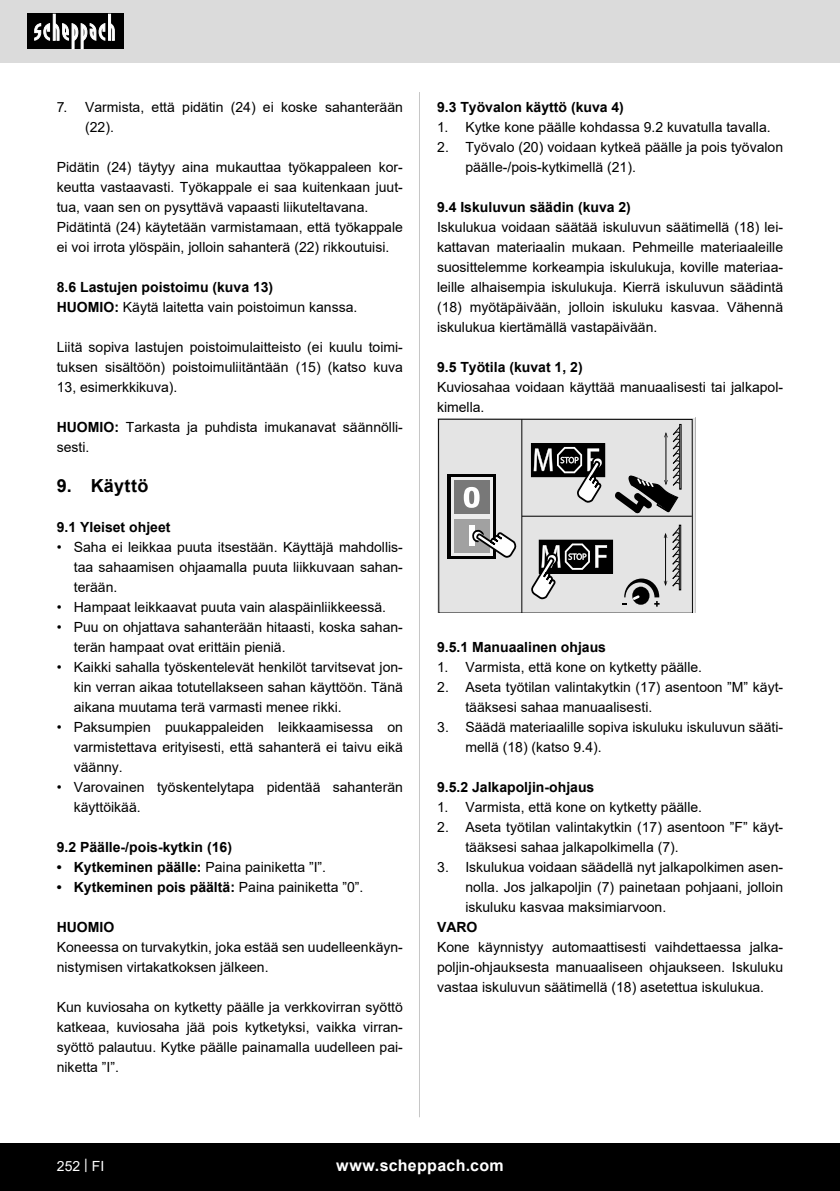
<style>
.page{position:relative;width:840px;height:1191px;background:#fff}
.page>*{position:absolute;margin:0;border:0;box-sizing:border-box;transform-origin:0 0}
.t1{font:700 18px "Arial";letter-spacing:.01em;color:#000}
.t2{font:700 16px "Arial";letter-spacing:.02em;color:#fff}
.t3{font:14px/20px "Arial";color:#000}
.t4{font:700 14px "Arial";color:#000}
.t5{font:14px "Arial";color:#fff}
.s1{font-weight:700}
.s2{font-weight:400}
</style>
<div class="page">
<div style="left:0;top:0;width:839px;height:63px;background:#dbdbdb"></div>
<div style="left:0;top:1143px;width:839px;height:48px;background:#000"></div>
<div style="left:27px;top:14px;width:96px;height:35px;background:#000"></div>
<svg style="left:34px;top:14px;width:81px;height:35px"></svg>
<hr style="left:419px;top:92px;width:1px;height:1025px;background:#c7c7c7">
<svg style="left:438px;top:419px;width:254px;height:193px"></svg>
<hr style="left:521px;top:516px;width:170px;height:1px;background:#000">
<svg style="left:437px;top:426px;width:243px;height:186px"></svg>
<hr style="left:521px;top:419px;width:1px;height:193px;background:#000">
<p class="t3" style="left:85px;top:97px;width:319px;text-indent:-28px">7. Varmista, että pidätin (24) ei koske sahanterään (22).</p>
<p class="t3" style="left:57px;top:157px;width:347px;text-align:justify">Pidätin (24) täytyy aina mukauttaa työkappaleen kor&shy;keutta vastaavasti. Työkappale ei saa kuitenkaan juut&shy;tua, vaan sen on pysyttävä vapaasti liikuteltavana.</p>
<p class="t3" style="left:57px;top:217px;width:347px">Pidätintä (24) käytetään varmistamaan, että työkappale ei voi irrota ylöspäin, jolloin sahanterä (22) rikkoutuisi.</p>
<p class="t4" style="left:57px;top:277px;width:218px">8.6 Lastujen poistoimu (kuva 13)</p>
<p class="t3" style="left:57px;top:297px;width:302px"><span class="s1">HUOMIO:</span> Käytä laitetta vain poistoimun kanssa.</p>
<p class="t3" style="left:57px;top:337px;width:347px;text-align:justify">Liitä sopiva lastujen poistoimulaitteisto (ei kuulu toimi&shy;tuksen sisältöön) poistoimuliitäntään (15) (katso kuva 13, esimerkkikuva).</p>
<p class="t3" style="left:57px;top:417px;width:347px"><span class="s1">HUOMIO:</span> Tarkasta ja puhdista imukanavat säännölli&shy;sesti.</p>
<p class="t1" style="left:57px;top:473px;width:93px">9. Käyttö</p>
<p class="t4" style="left:57px;top:517px;width:115px">9.1 Yleiset ohjeet</p>
<p class="t3" style="left:74px;top:537px;width:330px;text-align:justify;text-indent:-17px">• Saha ei leikkaa puuta itsestään. Käyttäjä mahdollis&shy;taa sahaamisen ohjaamalla puuta liikkuvaan sahan&shy;terään.</p>
<p class="t3" style="left:57px;top:597px;width:331px">• Hampaat leikkaavat puuta vain alaspäinliikkeessä.</p>
<p class="t3" style="left:74px;top:617px;width:330px;text-indent:-17px">• Puu on ohjattava sahanterään hitaasti, koska sahan&shy;terän hampaat ovat erittäin pieniä.</p>
<p class="t3" style="left:74px;top:657px;width:330px;text-align:justify;text-indent:-17px">• Kaikki sahalla työskentelevät henkilöt tarvitsevat jon&shy;kin verran aikaa totutellakseen sahan käyttöön. Tänä aikana muutama terä varmasti menee rikki.</p>
<p class="t3" style="left:74px;top:717px;width:330px;text-align:justify;text-indent:-17px">• Paksumpien puukappaleiden leikkaamisessa on varmistettava erityisesti, että sahanterä ei taivu eikä väänny.</p>
<p class="t3" style="left:74px;top:777px;width:330px;text-indent:-17px">• Varovainen työskentelytapa pidentää sahanterän käyttöikää.</p>
<p class="t4" style="left:57px;top:837px;width:177px">9.2 Päälle-/pois-kytkin (16)</p>
<p class="t3" style="left:57px;top:857px;width:271px"><span class="s1">• Kytkeminen päälle:</span> Paina painiketta ”I”.</p>
<p class="t4" style="left:57px;top:877px;width:308px">• Kytkeminen pois päältä: <span class="s2">Paina painiketta ”0”.</span></p>
<p class="t4" style="left:57px;top:917px;width:59px">HUOMIO</p>
<p class="t3" style="left:57px;top:937px;width:347px">Koneessa on turvakytkin, joka estää sen uudelleenkäyn&shy;nistymisen virtakatkoksen jälkeen.</p>
<p class="t3" style="left:57px;top:997px;width:347px;text-align:justify">Kun kuviosaha on kytketty päälle ja verkkovirran syöttö katkeaa, kuviosaha jää pois kytketyksi, vaikka virran&shy;syöttö palautuu. Kytke päälle painamalla uudelleen pai&shy;niketta ”I”.</p>
<p class="t4" style="left:437px;top:97px;width:188px">9.3 Työvalon käyttö (kuva 4)</p>
<p class="t3" style="left:437px;top:117px;width:335px">1. Kytke kone päälle kohdassa 9.2 kuvatulla tavalla.</p>
<p class="t3" style="left:465px;top:137px;width:319px;text-indent:-28px">2. Työvalo (20) voidaan kytkeä päälle ja pois työvalon päälle-/pois-kytkimellä (21).</p>
<p class="t4" style="left:437px;top:197px;width:195px">9.4 Iskuluvun säädin (kuva 2)</p>
<p class="t3" style="left:437px;top:217px;width:347px;text-align:justify">Iskulukua voidaan säätää iskuluvun säätimellä (18) lei&shy;kattavan materiaalin mukaan. Pehmeille materiaaleille suosittelemme korkeampia iskulukuja, koville materiaa&shy;leille alhaisempia iskulukuja. Kierrä iskuluvun säädintä (18) myötäpäivään, jolloin iskuluku kasvaa. Vähennä iskulukua kiertämällä vastapäivään.</p>
<p class="t4" style="left:437px;top:357px;width:147px">9.5 Työtila (kuvat 1, 2)</p>
<p class="t3" style="left:437px;top:377px;width:347px">Kuviosahaa voidaan käyttää manuaalisesti tai jalkapol&shy;kimella.</p>
<p class="t4" style="left:437px;top:637px;width:170px">9.5.1 Manuaalinen ohjaus</p>
<p class="t3" style="left:437px;top:657px;width:266px">1. Varmista, että kone on kytketty päälle.</p>
<p class="t3" style="left:465px;top:677px;width:319px;text-indent:-28px">2. Aseta työtilan valintakytkin (17) asentoon ”M” käyt&shy;tääksesi sahaa manuaalisesti.</p>
<p class="t3" style="left:465px;top:717px;width:319px;text-indent:-28px">3. Säädä materiaalille sopiva iskuluku iskuluvun sääti&shy;mellä (18) (katso 9.4).</p>
<p class="t4" style="left:437px;top:777px;width:159px">9.5.2 Jalkapoljin-ohjaus</p>
<p class="t3" style="left:437px;top:797px;width:266px">1. Varmista, että kone on kytketty päälle.</p>
<p class="t3" style="left:465px;top:817px;width:319px;text-indent:-28px">2. Aseta työtilan valintakytkin (17) asentoon ”F” käyt&shy;tääksesi sahaa jalkapolkimella (7).</p>
<p class="t3" style="left:465px;top:857px;width:319px;text-align:justify;text-indent:-28px">3. Iskulukua voidaan säädellä nyt jalkapolkimen asen&shy;nolla. Jos jalkapoljin (7) painetaan pohjaani, jolloin iskuluku kasvaa maksimiarvoon.</p>
<p class="t4" style="left:437px;top:917px;width:42px">VARO</p>
<p class="t3" style="left:437px;top:937px;width:347px;text-align:justify">Kone käynnistyy automaattisesti vaihdettaessa jalka&shy;poljin-ohjauksesta manuaaliseen ohjaukseen. Iskuluku vastaa iskuluvun säätimellä (18) asetettua iskulukua.</p>
<p class="t5" style="left:57px;top:1156px;width:49px">252 | FI</p>
<p class="t2" style="left:336px;top:1154px;width:169px">www.scheppach.com</p>
</div>
